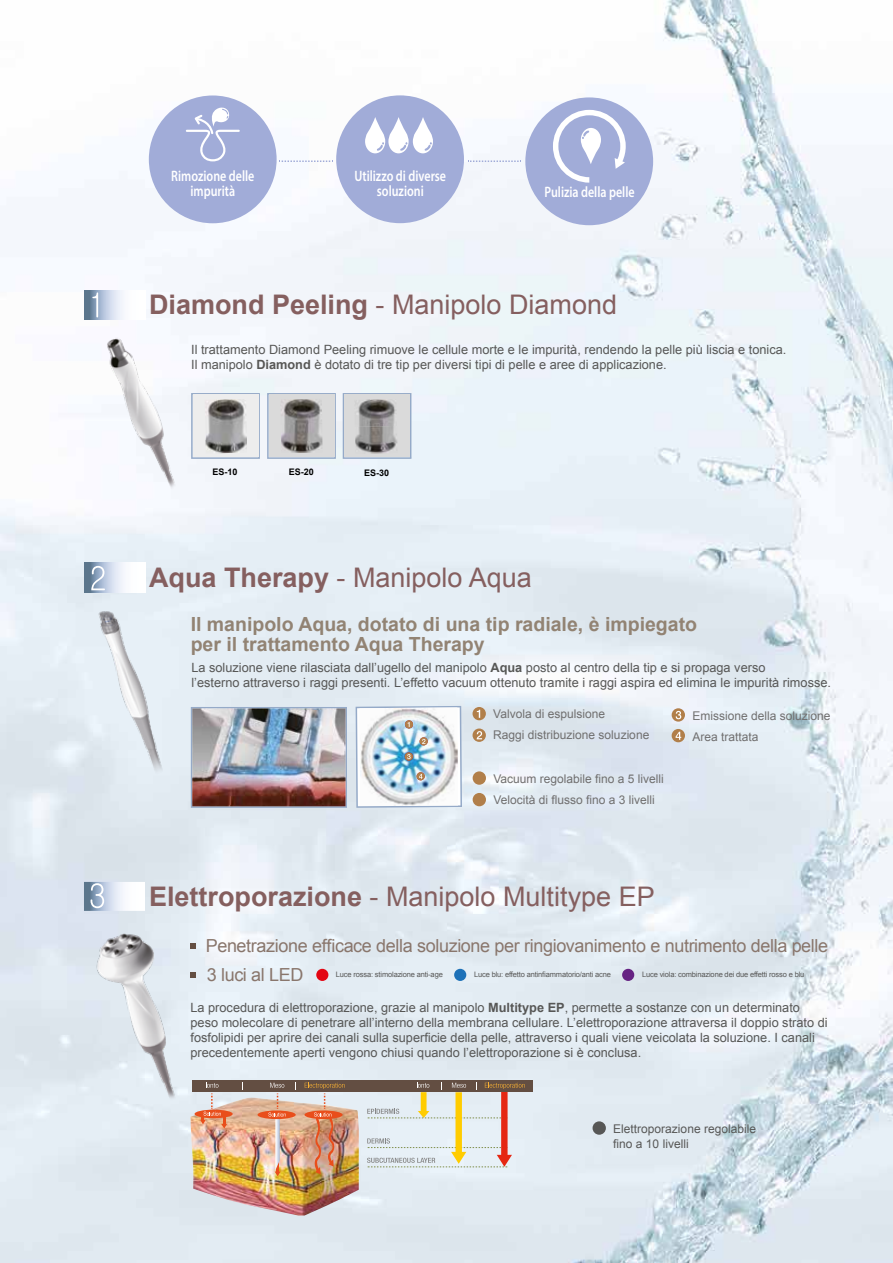
<style>
.page{position:relative;width:893px;height:1263px;background:#fff}
.page>*{position:absolute;margin:0;border:0;box-sizing:border-box;transform-origin:0 0}
.t1{font:27px "Arial";color:#855f5f}
.t2{font:700 19.5px/19.5px "Arial";color:#928373}
.t3{font:18px/28.7px "Arial";letter-spacing:-.02em;color:#89766c}
.t4{font:600 15.15px/15px "Myriad Pro";color:#fff;text-align:center;scale:.79 1}
.t5{font:12.75px/15px "Arial";color:#575756}
.t6{font:12px/21px "Arial";color:#706f6f}
.t7{font:12px/15px "Arial";color:#575756}
.t8{font:700 9px "Arial";color:#000}
.t9{font:7.5px "Arial";letter-spacing:-.02em;color:#575756}
.s1{font-weight:700}
</style>
<div class="page">
<img style="left:0;top:0;width:893px;height:1263px">
<div style="left:149px;top:95px;width:128px;height:128px;background:#a1acd8;border-radius:50%"></div>
<svg style="left:186px;top:107px;width:54px;height:54px"></svg>
<div style="left:336px;top:95px;width:128px;height:128px;background:#a1acd8;border-radius:50%"></div>
<svg style="left:365px;top:117px;width:68px;height:36px"></svg>
<div style="left:525px;top:97px;width:128px;height:128px;background:#a1acd8;border-radius:50%"></div>
<svg style="left:553px;top:110px;width:73px;height:73px"></svg>
<svg style="left:279px;top:160px;width:54px;height:2px"></svg>
<svg style="left:468px;top:160px;width:53px;height:2px"></svg>
<svg style="left:191px;top:393px;width:69px;height:66px"></svg>
<div style="left:193px;top:394px;width:65px;height:63px;background:#ededed"></div>
<svg style="left:267px;top:393px;width:69px;height:66px"></svg>
<div style="left:269px;top:394px;width:65px;height:63px;background:#dadada"></div>
<svg style="left:343px;top:393px;width:68px;height:66px"></svg>
<div style="left:344px;top:394px;width:66px;height:63px;background:#dadada"></div>
<img style="left:205px;top:399px;width:42px;height:54px">
<img style="left:281px;top:399px;width:42px;height:54px">
<img style="left:355px;top:399px;width:43px;height:55px">
<img style="left:79px;top:327px;width:112px;height:174px">
<img style="left:84px;top:290px;width:62px;height:29px">
<svg style="left:92px;top:292px;width:6px;height:25px"></svg>
<img style="left:84px;top:882px;width:61px;height:29px">
<svg style="left:91px;top:883px;width:13px;height:25px"></svg>
<div style="left:316px;top:969px;width:12px;height:12px;background:#e30613;border-radius:50%"></div>
<div style="left:454px;top:969px;width:12px;height:12px;background:#1d71b8;border-radius:50%"></div>
<div style="left:622px;top:969px;width:12px;height:12px;background:#662383;border-radius:50%"></div>
<svg style="left:191px;top:943px;width:5px;height:5px"></svg>
<svg style="left:191px;top:972px;width:5px;height:6px"></svg>
<img style="left:190px;top:1098px;width:169px;height:117px">
<svg style="left:195px;top:1110px;width:38px;height:8px"></svg>
<svg style="left:258px;top:1110px;width:38px;height:9px"></svg>
<div style="left:192px;top:1080px;width:340px;height:12px;background:#634e42"></div>
<svg style="left:367px;top:1083px;width:158px;height:84px;background:#d6d1c9"></svg>
<svg style="left:200px;top:1083px;width:27px;height:45px"></svg>
<svg style="left:268px;top:1083px;width:18px;height:93px;background:#d8b09a"></svg>
<img style="left:305px;top:1083px;width:40px;height:91px">
<img style="left:79px;top:921px;width:112px;height:189px">
<div style="left:593px;top:1121px;width:13px;height:14px;background:#575756;border-radius:50%"></div>
<img style="left:83px;top:600px;width:102px;height:188px">
<img style="left:356px;top:706px;width:106px;height:102px">
<svg style="left:191px;top:707px;width:156px;height:101px"></svg>
<img style="left:192px;top:708px;width:154px;height:98px">
<svg style="left:473px;top:707px;width:13px;height:13px"></svg>
<svg style="left:477px;top:710px;width:3px;height:8px"></svg>
<svg style="left:473px;top:728px;width:13px;height:14px"></svg>
<svg style="left:477px;top:731px;width:5px;height:8px"></svg>
<div style="left:473px;top:771px;width:13px;height:14px;background:#b17f4a;border-radius:50%"></div>
<div style="left:473px;top:793px;width:13px;height:13px;background:#b17f4a;border-radius:50%"></div>
<svg style="left:672px;top:708px;width:13px;height:14px"></svg>
<svg style="left:676px;top:711px;width:5px;height:8px"></svg>
<div style="left:672px;top:729px;width:13px;height:13px;background:#b17f4a;border-radius:50%"></div>
<svg style="left:676px;top:732px;width:5px;height:8px"></svg>
<img style="left:85px;top:563px;width:60px;height:30px">
<svg style="left:91px;top:566px;width:14px;height:24px"></svg>
<p class="t4" style="left:171px;top:168px;width:107px">Rimozione delle impurità</p>
<p class="t4" style="left:355px;top:168px;width:117px">Utilizzo di diverse soluzioni</p>
<p class="t4" style="left:544px;top:184px;width:116px">Pulizia della pelle</p>
<h1 class="t1" style="left:149px;top:287px;width:470px"><span class="s1">Diamond Peeling</span> - Manipolo Diamond</h1>
<p class="t5" style="left:191px;top:342px;width:597px">Il trattamento Diamond Peeling rimuove le cellule morte e le impurità, rendendo la pelle più liscia e tonica.<br>Il manipolo <span class="s1">Diamond</span> è dotato di tre tip per diversi tipi di pelle e aree di applicazione.</p>
<p class="t8" style="left:212px;top:466px;width:27px">ES-10</p>
<p class="t8" style="left:289px;top:466px;width:27px">ES-20</p>
<p class="t8" style="left:364px;top:466px;width:27px">ES-30</p>
<h1 class="t1" style="left:149px;top:560px;width:384px"><span class="s1">Aqua Therapy</span> - Manipolo Aqua</h1>
<h2 class="t2" style="left:191px;top:615px;width:508px">Il manipolo Aqua, dotato di una tip radiale, è impiegato per il trattamento Aqua Therapy</h2>
<p class="t5" style="left:191px;top:660px;width:641px">La soluzione viene rilasciata dall’ugello del manipolo <span class="s1">Aqua</span> posto al centro della tip e si propaga verso<br>l’esterno attraverso i raggi presenti. L’effetto vacuum ottenuto tramite i raggi aspira ed elimina le impurità rimosse.</p>
<p class="t6" style="left:493px;top:704px;width:158px">Valvola di espulsione<br>Raggi distribuzione soluzione</p>
<p class="t6" style="left:493px;top:768px;width:172px">Vacuum regolabile fino a 5 livelli<br>Velocità di flusso fino a 3 livelli</p>
<p class="t6" style="left:692px;top:706px;width:140px">Emissione della soluzione<br>Area trattata</p>
<h1 class="t1" style="left:149px;top:879px;width:507px"><span class="s1">Elettroporazione</span> - Manipolo Multitype EP</h1>
<h3 class="t3" style="left:206px;top:931px;width:624px">Penetrazione efficace della soluzione per ringiovanimento e nutrimento della pelle<br>3 luci al LED</h3>
<p class="t9" style="left:336px;top:969px;width:108px">Luce rossa: stimolazione anti-age</p>
<p class="t9" style="left:474px;top:969px;width:138px">Luce blu: effetto antinfiammatorio/anti acne</p>
<p class="t9" style="left:642px;top:969px;width:164px">Luce viola: combinazione dei due effetti rosso e blu</p>
<p class="t5" style="left:190px;top:1000px;width:639px">La procedura di elettroporazione, grazie al manipolo <span class="s1">Multitype EP</span>, permette a sostanze con un determinato peso molecolare di penetrare all’interno della membrana cellulare. L’elettroporazione attraversa il doppio strato di fosfolipidi per aprire dei canali sulla superficie della pelle, attraverso i quali viene veicolata la soluzione. I canali precedentemente aperti vengono chiusi quando l’elettroporazione si è conclusa.</p>
<p class="t7" style="left:613px;top:1121px;width:144px">Elettroporazione regolabile fino a 10 livelli</p>
</div>
